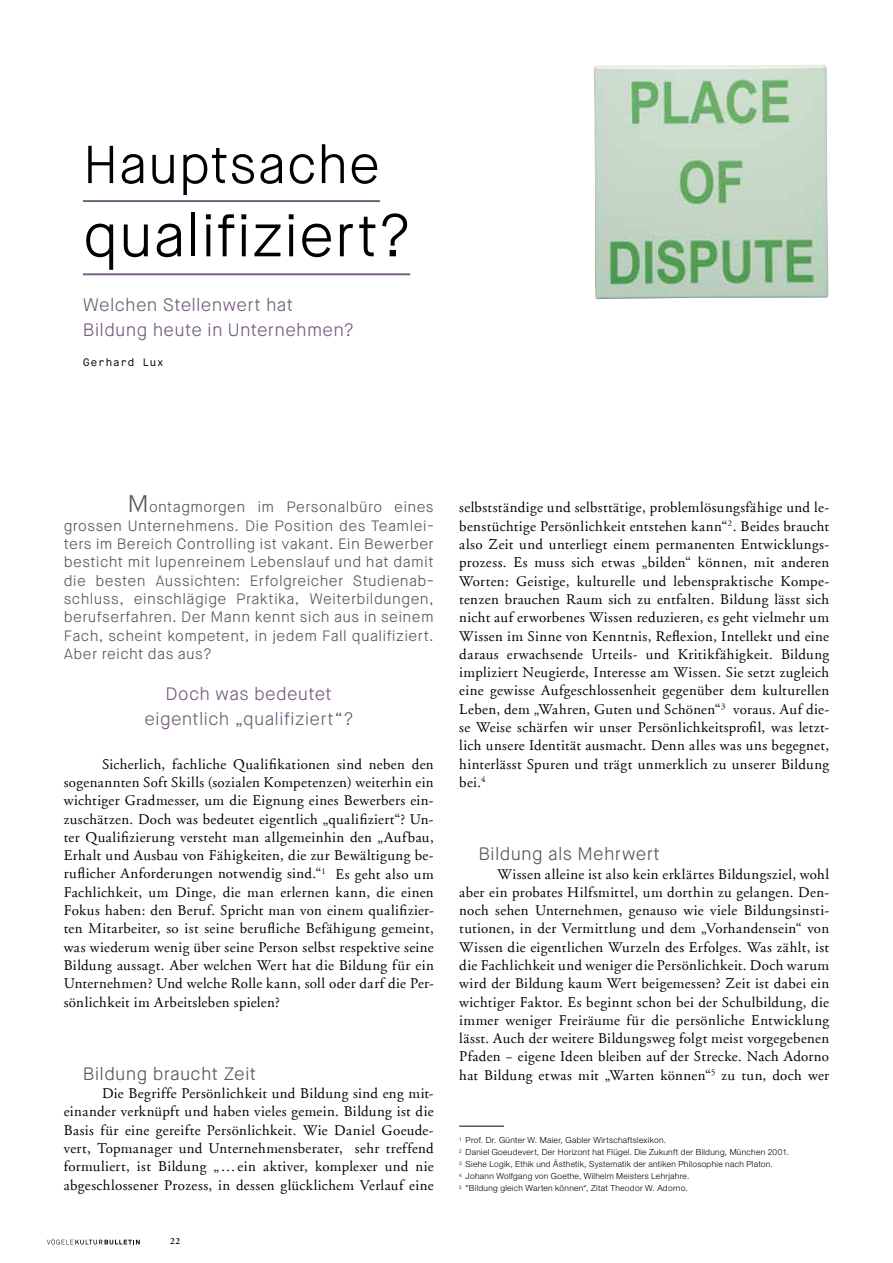
<style>
.page{position:relative;width:893px;height:1263px;background:#fff}
.page>*{position:absolute;margin:0;border:0;box-sizing:border-box;transform-origin:0 0}
.t1{font:300 60px "Maison Neue";color:#000}
.t2{font:300 53.25px "Maison Neue";letter-spacing:.005em;color:#000}
.t3{font:300 18px/25.2px "Maison Neue";letter-spacing:.015em;color:#745d7a}
.t4{font:300 18px "Maison Neue";letter-spacing:.015em;color:#56585f}
.t5{font:300 15px/18.3px "Maison Neue";letter-spacing:.025em;color:#56585f;text-align:justify}
.t6{font:14.85px/18.3px "Adobe Garamond";letter-spacing:.025em;color:#000;text-align:justify}
.t7{font:10.8px "Maison Neue Mono";letter-spacing:.04em;color:#000}
.t8{font:600 9.3px "Adobe Garamond";color:#000}
.t9{font:300 8.4px/12px "Helvetica Neue";letter-spacing:.035em;color:#000}
.s1{font-size:24px}
</style>
<div class="page">
<svg style="left:47px;top:1239px;width:93px;height:5px"></svg>
<hr style="left:83px;top:200px;width:297px;height:2px;background:#745d7a">
<hr style="left:83px;top:273px;width:327px;height:2px;background:#745d7a">
<hr style="left:459px;top:1126px;width:45px;height:1px;background:#000">
<img style="left:594px;top:65px;width:234px;height:234px">
<h2 class="t2" style="left:83px;top:131px;width:299px">Hauptsache</h2>
<h1 class="t1" style="left:83px;top:198px;width:329px">qualifiziert?</h1>
<p class="t3" style="left:83px;top:292px;width:272px">Welchen Stellenwert hat<br>Bildung heute in Unternehmen?</p>
<p class="t7" style="left:83px;top:355px;width:83px">Gerhard Lux</p>
<p class="t5" style="left:64px;top:498px;width:371px;text-indent:64px"><span class="s1">M</span>ontagmorgen im Personalbüro eines grossen Unternehmens. Die Position des Teamlei&shy;ters im Bereich Controlling ist vakant. Ein Bewerber besticht mit lupenreinem Lebenslauf und hat damit die besten Aussichten: Erfolgreicher Studienab&shy;schluss, einschlägige Praktika, Weiterbildungen, berufserfahren. Der Mann kennt sich aus in seinem Fach, scheint kompetent, in jedem Fall qualifiziert.<br>Aber reicht das aus?</p>
<p class="t3" style="left:144px;top:681px;width:210px;text-align:center">Doch was bedeutet eigentlich „qualifiziert“?</p>
<p class="t6" style="left:64px;top:755px;width:371px;text-indent:38px">Sicherlich, fachliche Qualifikationen sind neben den sogenannten Soft Skills (sozialen Kompetenzen) weiterhin ein wichtiger Gradmesser, um die Eignung eines Bewerbers ein&shy;zuschätzen. Doch was bedeutet eigentlich „qualifiziert“? Un&shy;ter Qualifizierung versteht man allgemeinhin den „Aufbau, Erhalt und Ausbau von Fähigkeiten, die zur Bewältigung be&shy;ruflicher Anforderungen notwendig sind.“<sup>1</sup> Es geht also um Fachlichkeit, um Dinge, die man erlernen kann, die einen Fokus haben: den Beruf. Spricht man von einem qualifizier&shy;ten Mitarbeiter, so ist seine berufliche Befähigung gemeint, was wiederum wenig über seine Person selbst respektive seine Bildung aussagt. Aber welchen Wert hat die Bildung für ein Unternehmen? Und welche Rolle kann, soll oder darf die Per&shy;sönlichkeit im Arbeitsleben spielen?</p>
<p class="t4" style="left:83px;top:1062px;width:175px">Bildung braucht Zeit</p>
<p class="t6" style="left:64px;top:1085px;width:371px;text-indent:38px">Die Begriffe Persönlichkeit und Bildung sind eng mit&shy;einander verknüpft und haben vieles gemein. Bildung ist die Basis für eine gereifte Persönlichkeit. Wie Daniel Goeude&shy;vert, Topmanager und Unternehmensberater, sehr treffend formuliert, ist Bildung „… ein aktiver, komplexer und nie abgeschlossener Prozess, in dessen glücklichem Verlauf eine</p>
<p class="t8" style="left:170px;top:1236px;width:12px">22</p>
<p class="t6" style="left:459px;top:499px;width:371px">selbstständige und selbsttätige, problemlösungsfähige und le&shy;benstüchtige Persönlichkeit entstehen kann“<sup>2</sup>. Beides braucht also Zeit und unterliegt einem permanenten Entwicklungs&shy;prozess. Es muss sich etwas „bilden“ können, mit anderen Worten: Geistige, kulturelle und lebenspraktische Kompe&shy;tenzen brauchen Raum sich zu entfalten. Bildung lässt sich nicht auf erworbenes Wissen reduzieren, es geht vielmehr um Wissen im Sinne von Kenntnis, Reflexion, Intellekt und eine daraus erwachsende Urteils- und Kritikfähigkeit. Bildung impliziert Neugierde, Interesse am Wissen. Sie setzt zugleich eine gewisse Aufgeschlossenheit gegenüber dem kulturellen Leben, dem „Wahren, Guten und Schönen“<sup>3</sup> voraus. Auf die&shy;se Weise schärfen wir unser Persönlichkeitsprofil, was letzt&shy;lich unsere Identität ausmacht. Denn alles was uns begegnet, hinterlässt Spuren und trägt unmerklich zu unserer Bildung bei.<sup>4</sup></p>
<p class="t4" style="left:478px;top:843px;width:183px">Bildung als Mehrwert</p>
<p class="t6" style="left:459px;top:865px;width:371px;text-indent:38px">Wissen alleine ist also kein erklärtes Bildungsziel, wohl aber ein probates Hilfsmittel, um dorthin zu gelangen. Den&shy;noch sehen Unternehmen, genauso wie viele Bildungsinsti&shy;tutionen, in der Vermittlung und dem „Vorhandensein“ von Wissen die eigentlichen Wurzeln des Erfolges. Was zählt, ist die Fachlichkeit und weniger die Persönlichkeit. Doch warum wird der Bildung kaum Wert beigemessen? Zeit ist dabei ein wichtiger Faktor. Es beginnt schon bei der Schulbildung, die immer weniger Freiräume für die persönliche Entwicklung lässt. Auch der weitere Bildungsweg folgt meist vorgegebenen Pfaden − eigene Ideen bleiben auf der Strecke. Nach Adorno hat Bildung etwas mit „Warten können“<sup>5</sup> zu tun, doch wer</p>
<p class="t9" style="left:459px;top:1134px;width:331px"><sup>1</sup> Prof. Dr. Günter W. Maier, Gabler Wirtschaftslexikon.<br><sup>2</sup> Daniel Goeudevert, Der Horizont hat Flügel. Die Zukunft der Bildung, München 2001.<br><sup>3</sup> Siehe Logik, Ethik und Ästhetik, Systematik der antiken Philosophie nach Platon.<br><sup>4</sup> Johann Wolfgang von Goethe, Wilhelm Meisters Lehrjahre.<br><sup>5</sup> "Bildung gleich Warten können“, Zitat Theodor W. Adorno.</p>
</div>
